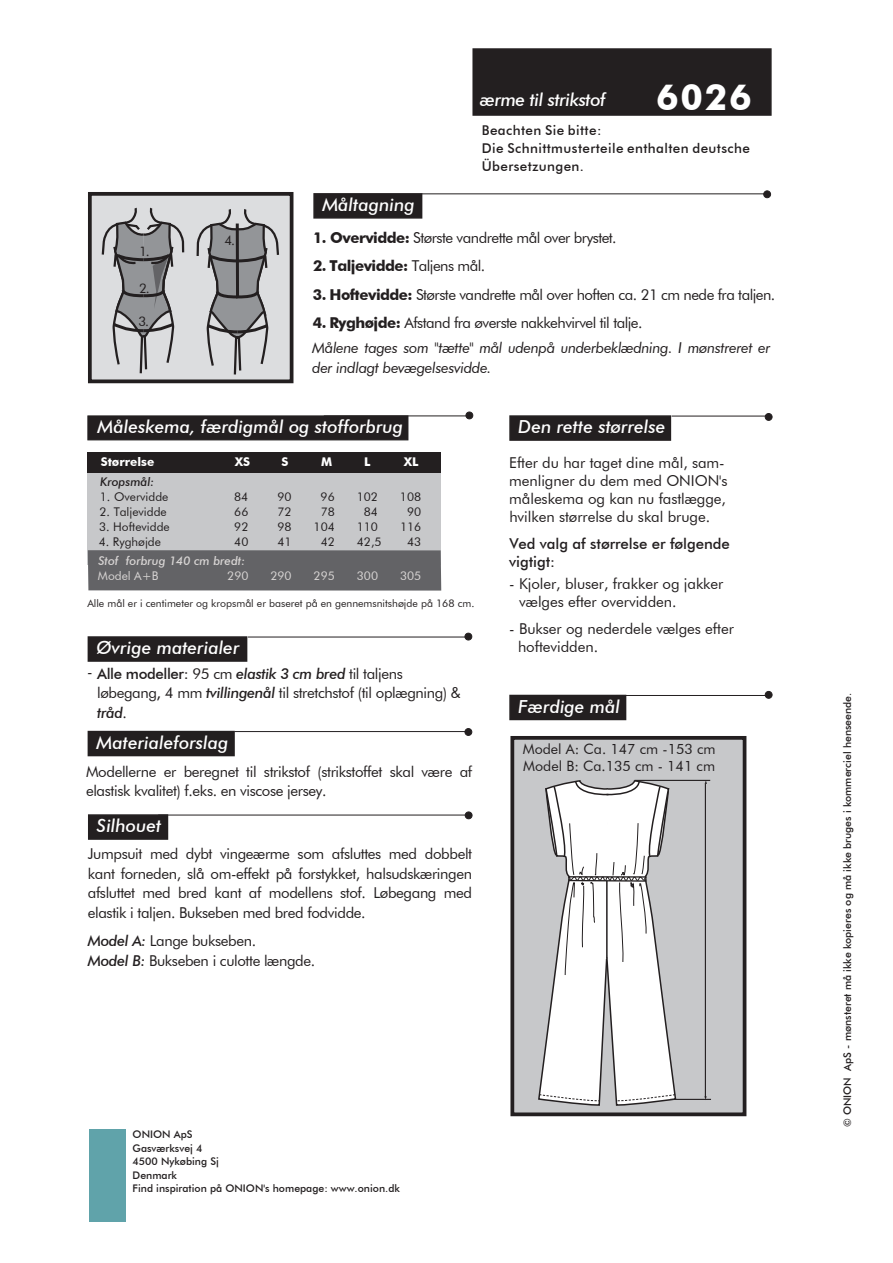
<style>
.page{position:relative;width:893px;height:1263px;background:#fff}
.page>*{position:absolute;margin:0;border:0;box-sizing:border-box;transform-origin:0 0}
.t1{font:700 36px "Futura BT";color:#fff}
.t2{font:italic 500 18px "Futura BT";color:#fff}
.t3{font:italic 500 18px "Futura BT";letter-spacing:-.025em;color:#fff}
.t4{font:15px/19.5px "Futura BT";letter-spacing:-.025em;color:#231f20}
.t5{font:15px/18px "Futura BT";letter-spacing:-.005em;color:#231f20}
.t6{font:italic 15px/24.8px "Futura BT";letter-spacing:-.025em;color:#231f20}
.t7{font:500 15px/18px "Futura BT";letter-spacing:-.005em;color:#231f20}
.t8{font:700 15px "Futura BT";letter-spacing:-.035em;color:#231f20}
.t9{font:14.25px/17.1px "Futura BT";color:#231f20}
.t10{font:500 13.5px/18px "Futura BT";letter-spacing:.03em;color:#231f20}
.t11{font:13.2px "Futura BT";color:#231f20}
.t12{font:12px "Futura BT";color:#231f20}
.t13{font:12px "Futura BT";color:#d8d5d4}
.t14{font:italic 500 12px "Futura BT";color:#d8d5d4}
.t15{font:700 12px "Futura BT";color:#fff}
.t16{font:italic 500 12px "Futura BT";color:#231f20}
.t17{font:500 10.5px/13.5px "Futura BT";color:#231f20}
.t18{font:10.5px "Futura BT";color:#231f20}
.s1{font-weight:700}
.s2{font-weight:400}
.s3{font-weight:700;font-style:normal}
.s4{font-style:normal}
.s5{font-weight:500}
.s6{font-weight:500;font-style:italic}
</style>
<div class="page">
<div style="left:472px;top:48px;width:300px;height:68px;background:#231f20;border:2px solid #231f20"></div>
<div style="left:88px;top:192px;width:205px;height:191px;background:#dcdddf;border:4px solid #231f20"></div>
<svg style="left:101px;top:207px;width:84px;height:167px"></svg>
<svg style="left:196px;top:209px;width:83px;height:166px"></svg>
<div style="left:313px;top:193px;width:109px;height:26px;background:#231f20;border:2px solid #231f20"></div>
<hr style="left:422px;top:193px;width:344px;height:1px;background:#231f20">
<div style="left:764px;top:191px;width:7px;height:7px;background:#231f20;border-radius:50%"></div>
<div style="left:763px;top:191px;width:8px;height:7px;border:1px solid #231f20;border-radius:50%"></div>
<div style="left:509px;top:415px;width:162px;height:26px;background:#231f20;border:2px solid #231f20"></div>
<hr style="left:672px;top:416px;width:95px;height:1px;background:#231f20">
<div style="left:765px;top:413px;width:7px;height:7px;background:#231f20;border-radius:50%"></div>
<div style="left:765px;top:413px;width:7px;height:8px;border:1px solid #231f20;border-radius:50%"></div>
<div style="left:509px;top:695px;width:117px;height:25px;background:#231f20"></div>
<hr style="left:616px;top:695px;width:151px;height:1px;background:#231f20">
<div style="left:765px;top:691px;width:7px;height:7px;background:#231f20;border-radius:50%"></div>
<div style="left:765px;top:691px;width:7px;height:8px;border:1px solid #231f20;border-radius:50%"></div>
<div style="left:87px;top:415px;width:321px;height:25px;background:#231f20;border:1px solid #231f20"></div>
<hr style="left:324px;top:415px;width:144px;height:1px;background:#231f20">
<div style="left:466px;top:412px;width:7px;height:7px;background:#231f20;border-radius:50%"></div>
<div style="left:466px;top:412px;width:7px;height:7px;border:1px solid #231f20;border-radius:50%"></div>
<div style="left:89px;top:1129px;width:36px;height:92px;background:#60a3aa"></div>
<div style="left:88px;top:636px;width:159px;height:26px;background:#231f20;border:2px solid #231f20"></div>
<hr style="left:248px;top:637px;width:223px;height:1px;background:#231f20">
<div style="left:465px;top:633px;width:7px;height:7px;background:#231f20;border-radius:50%"></div>
<div style="left:465px;top:633px;width:7px;height:7px;border:1px solid #231f20;border-radius:50%"></div>
<div style="left:88px;top:731px;width:147px;height:25px;background:#231f20"></div>
<hr style="left:235px;top:731px;width:235px;height:1px;background:#231f20">
<div style="left:465px;top:728px;width:7px;height:7px;background:#231f20;border-radius:50%"></div>
<div style="left:465px;top:728px;width:7px;height:8px;border:1px solid #231f20;border-radius:50%"></div>
<div style="left:88px;top:814px;width:80px;height:26px;background:#231f20;border:2px solid #231f20"></div>
<hr style="left:158px;top:815px;width:314px;height:1px;background:#231f20">
<div style="left:465px;top:812px;width:7px;height:7px;background:#231f20;border-radius:50%"></div>
<div style="left:465px;top:812px;width:7px;height:7px;border:1px solid #231f20;border-radius:50%"></div>
<div style="left:510px;top:736px;width:236px;height:380px;background:#c7c8ca;border:4px solid #231f20"></div>
<div style="left:88px;top:453px;width:353px;height:34px;background:#231f20"></div>
<div style="left:88px;top:473px;width:353px;height:91px;background:#c7c8ca"></div>
<div style="left:88px;top:550px;width:353px;height:41px;background:#636366"></div>
<hr style="left:705px;top:783px;width:1px;height:315px;background:#231f20">
<svg style="left:538px;top:779px;width:139px;height:327px"></svg>
<hr style="left:634px;top:780px;width:76px;height:1px;background:#231f20">
<hr style="left:670px;top:1099px;width:41px;height:1px;background:#231f20">
<p class="t3" style="left:480px;top:89px;width:127px">ærme til strikstof</p>
<h1 class="t1" style="left:656px;top:75px;width:97px">6026</h1>
<p class="t11" style="left:139px;top:244px;width:12px">1.</p>
<p class="t11" style="left:139px;top:280px;width:12px">2.</p>
<p class="t11" style="left:138px;top:314px;width:12px">3.</p>
<p class="t2" style="left:322px;top:194px;width:94px">Måltagning</p>
<p class="t10" style="left:482px;top:121px;width:270px">Beachten Sie bitte:<br>Die Schnittmusterteile enthalten deutsche<br>Übersetzungen.</p>
<p class="t11" style="left:224px;top:232px;width:12px">4.</p>
<p class="t4" style="left:313px;top:228px;width:305px"><span class="s1">1. Overvidde:</span> Største vandrette mål over brystet.</p>
<p class="t8" style="left:313px;top:257px;width:174px">2. Taljevidde: <span class="s2">Taljens mål.</span></p>
<p class="t4" style="left:313px;top:285px;width:464px"><span class="s1">3. Hoftevidde:</span> Største vandrette mål over hoften ca. 21 cm nede fra taljen.</p>
<p class="t6" style="left:312px;top:310px;width:460px"><span class="s3">4. Ryghøjde:</span> <span class="s4">Afstand fra øverste nakkehvirvel til talje.<br></span>Målene tages som "tætte" mål udenpå underbeklædning. I mønstreret er</p>
<p class="t6" style="left:312px;top:355px;width:181px">der indlagt bevægelsesvidde.</p>
<p class="t2" style="left:98px;top:416px;width:307px">Måleskema, færdigmål og stofforbrug</p>
<p class="t15" style="left:101px;top:455px;width:55px">Størrelse</p>
<p class="t15" style="left:235px;top:455px;width:17px">XS</p>
<p class="t15" style="left:282px;top:455px;width:8px">S</p>
<p class="t15" style="left:321px;top:455px;width:13px">M</p>
<p class="t15" style="left:364px;top:455px;width:8px">L</p>
<p class="t15" style="left:404px;top:455px;width:16px">XL</p>
<p class="t16" style="left:100px;top:474px;width:56px">Kropsmål:</p>
<p class="t12" style="left:100px;top:489px;width:70px">1. Overvidde</p>
<p class="t12" style="left:234px;top:489px;width:16px">84</p>
<p class="t12" style="left:277px;top:489px;width:16px">90</p>
<p class="t12" style="left:321px;top:489px;width:16px">96</p>
<p class="t12" style="left:357px;top:489px;width:23px">102</p>
<p class="t12" style="left:400px;top:489px;width:23px">108</p>
<p class="t12" style="left:100px;top:504px;width:69px">2. Taljevidde</p>
<p class="t12" style="left:234px;top:504px;width:16px">66</p>
<p class="t12" style="left:277px;top:504px;width:16px">72</p>
<p class="t12" style="left:321px;top:504px;width:16px">78</p>
<p class="t12" style="left:364px;top:504px;width:16px">84</p>
<p class="t12" style="left:407px;top:504px;width:16px">90</p>
<p class="t12" style="left:99px;top:519px;width:72px">3. Hoftevidde</p>
<p class="t12" style="left:234px;top:519px;width:16px">92</p>
<p class="t12" style="left:277px;top:519px;width:16px">98</p>
<p class="t12" style="left:314px;top:519px;width:23px">104</p>
<p class="t12" style="left:357px;top:519px;width:23px">110</p>
<p class="t12" style="left:400px;top:519px;width:23px">116</p>
<p class="t12" style="left:99px;top:534px;width:64px">4. Ryghøjde</p>
<p class="t12" style="left:234px;top:534px;width:16px">40</p>
<p class="t12" style="left:278px;top:534px;width:16px">41</p>
<p class="t12" style="left:321px;top:534px;width:16px">42</p>
<p class="t12" style="left:357px;top:534px;width:26px">42,5</p>
<p class="t12" style="left:407px;top:534px;width:16px">43</p>
<p class="t14" style="left:98px;top:554px;width:148px">Stof forbrug 140 cm bredt:</p>
<p class="t13" style="left:98px;top:569px;width:62px">Model A+B</p>
<p class="t13" style="left:227px;top:569px;width:23px">290</p>
<p class="t13" style="left:270px;top:569px;width:23px">290</p>
<p class="t13" style="left:314px;top:569px;width:23px">295</p>
<p class="t13" style="left:357px;top:569px;width:23px">300</p>
<p class="t13" style="left:400px;top:569px;width:23px">305</p>
<p class="t18" style="left:87px;top:597px;width:389px">Alle mål er i centimeter og kropsmål er baseret på en gennemsnitshøjde på 168 cm.</p>
<p class="t2" style="left:97px;top:637px;width:144px">Øvrige materialer</p>
<p class="t4" style="left:87px;top:664px;width:317px">- <span class="s5">Alle modeller:</span> 95 cm <span class="s6">elastik 3 cm bred</span> til taljens</p>
<p class="t4" style="left:97px;top:683px;width:365px">løbegang<span class="s5">,</span> 4 mm <span class="s6">tvillingenål</span> til stretchstof (til oplægning) &amp; <span class="s6">tråd</span>.</p>
<p class="t2" style="left:97px;top:731px;width:133px">Materialeforslag</p>
<p class="t4" style="left:86px;top:762px;width:388px">Modellerne er beregnet til strikstof (strikstoffet skal være af elastisk kvalitet) f.eks. en viscose jersey.</p>
<p class="t2" style="left:97px;top:815px;width:66px">Silhouet</p>
<p class="t4" style="left:88px;top:844px;width:386px;text-align:justify">Jumpsuit med dybt vingeærme som afsluttes med dobbelt kant forneden, slå om-effekt på forstykket, halsudskæringen afsluttet med bred kant af modellens stof. Løbegang med elastik i taljen. Bukseben med bred fodvidde.</p>
<p class="t4" style="left:88px;top:931px;width:229px"><span class="s6">Model A:</span> Lange bukseben.<br><span class="s6">Model B:</span> Bukseben i culotte længde.</p>
<p class="t2" style="left:518px;top:416px;width:149px">Den rette størrelse</p>
<p class="t5" style="left:509px;top:453px;width:220px">Efter du har taget dine mål, sam&shy;menligner du dem med ONION's måleskema og kan nu fastlægge, hvilken størrelse du skal bruge.</p>
<p class="t7" style="left:509px;top:534px;width:222px">Ved valg af størrelse er følgende vigtigt:</p>
<p class="t5" style="left:519px;top:575px;width:206px;text-indent:-10px">- Kjoler, bluser, frakker og jakker vælges efter overvidden.</p>
<p class="t5" style="left:518px;top:620px;width:217px;text-indent:-9px">- Bukser og nederdele vælges efter hoftevidden.</p>
<p class="t2" style="left:518px;top:695px;width:103px">Færdige mål</p>
<p class="t9" style="left:523px;top:740px;width:194px">Model A: Ca. 147 cm -153 cm<br>Model B: Ca.135 cm - 141 cm</p>
<p class="t17" style="left:133px;top:1128px;width:269px">ONION ApS<br>Gasværksvej 4<br>4500 Nykøbing Sj<br>Denmark<br>Find inspiration på ONION's homepage: www.onion.dk</p>
<p class="t17" style="left:841px;top:1127px;width:436px;rotate:-90deg">© ONION ApS - mønsteret må ikke kopieres og må ikke bruges i kommerciel henseende.</p>
</div>
